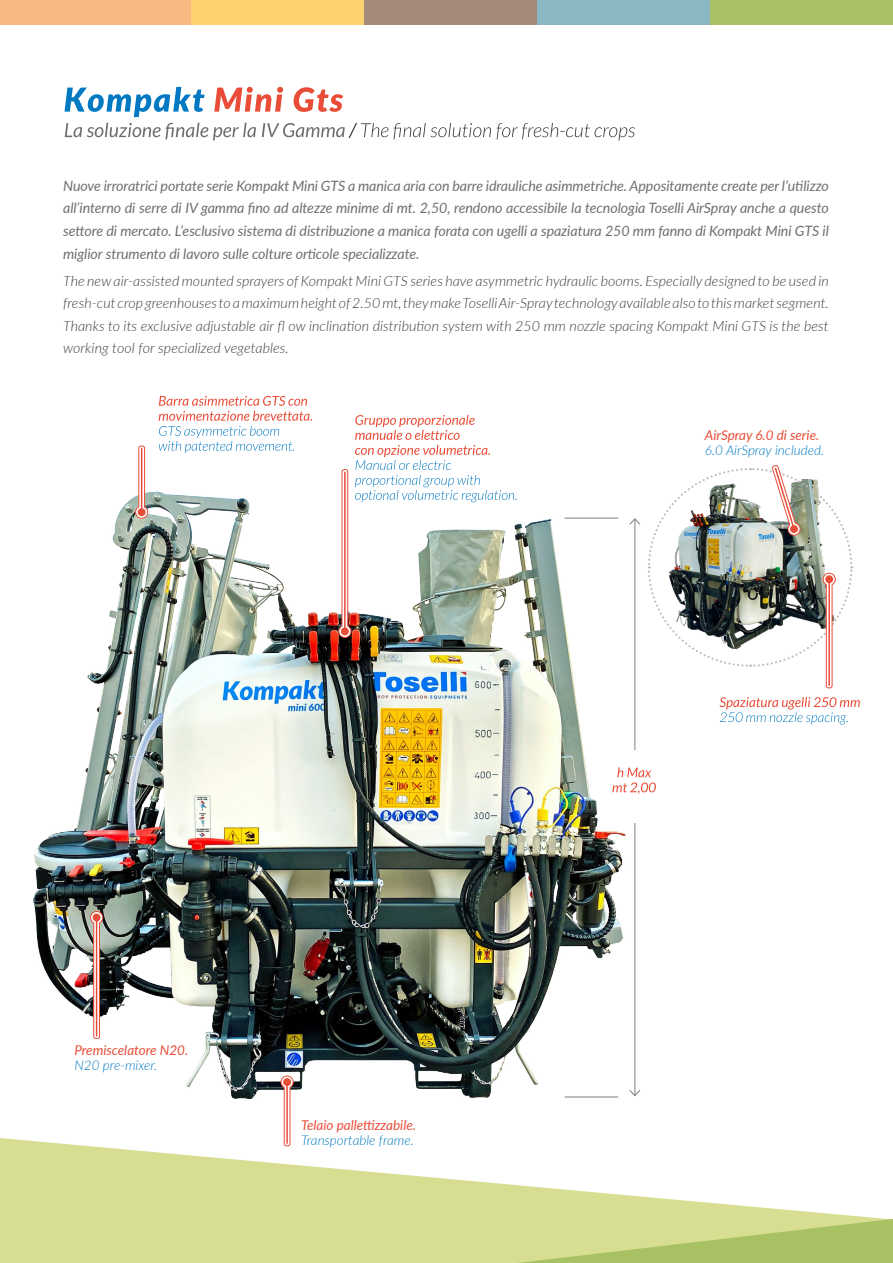
<style>
.page{position:relative;width:893px;height:1263px;background:#fff}
.page>*{position:absolute;margin:0;border:0;box-sizing:border-box;transform-origin:0 0}
.t1{font:italic 14.25px/22.5px "Lato";letter-spacing:-.005em;color:#706f6f;text-align:justify}
.t2{font:italic 300 14.25px/22.5px "Lato";letter-spacing:.005em;color:#3c3c3b;text-align:justify}
.t3{font:italic 13.5px "Lato";color:#e94d38}
.t4{font:italic 300 13.5px "Lato";color:#0079c2}
</style>
<div class="page">
<img style="left:34px;top:491px;width:591px;height:607px">
<div style="left:190px;top:0;width:174px;height:24px;background:#fed16f"></div>
<div style="left:0;top:0;width:190px;height:24px;background:#f9b983"></div>
<div style="left:364px;top:0;width:173px;height:24px;background:#a3897a"></div>
<div style="left:537px;top:0;width:174px;height:24px;background:#8ab8c3"></div>
<div style="left:711px;top:0;width:182px;height:24px;background:#a8c263"></div>
<svg style="left:0;top:1138px;width:887px;height:125px;fill:#d7dd91"></svg>
<svg style="left:517px;top:1219px;width:376px;height:44px"></svg>
<svg style="left:65px;top:123px;width:570px;height:18px"></svg>
<svg style="left:214px;top:87px;width:129px;height:25px"></svg>
<svg style="left:65px;top:87px;width:139px;height:30px"></svg>
<svg style="left:159px;top:396px;width:153px;height:57px"></svg>
<svg style="left:719px;top:697px;width:141px;height:27px"></svg>
<svg style="left:338px;top:415px;width:179px;height:223px"></svg>
<div style="left:341px;top:627px;width:8px;height:8px;background:#e94d38;border-radius:4px"></div>
<svg style="left:135px;top:445px;width:13px;height:74px"></svg>
<div style="left:138px;top:508px;width:8px;height:8px;background:#e94d38;border-radius:4px"></div>
<svg style="left:280px;top:1075px;width:14px;height:71px"></svg>
<div style="left:283px;top:1078px;width:8px;height:8px;background:#e94d38;border-radius:4px"></div>
<hr style="left:634px;top:519px;width:1px;height:577px;background:#878787">
<svg style="left:629px;top:518px;width:12px;height:8px"></svg>
<svg style="left:629px;top:1089px;width:12px;height:8px"></svg>
<div style="left:604px;top:750px;width:60px;height:73px;background:#fff"></div>
<hr style="left:565px;top:518px;width:53px;height:1px;background:#878787">
<hr style="left:565px;top:1096px;width:53px;height:1px;background:#878787">
<svg style="left:612px;top:767px;width:44px;height:27px"></svg>
<svg style="left:90px;top:911px;width:13px;height:128px"></svg>
<div style="left:93px;top:913px;width:8px;height:8px;background:#e94d38;border-radius:4px"></div>
<img style="left:648px;top:465px;width:205px;height:224px">
<div style="left:825px;top:575px;width:8px;height:8px;background:#e94d38;border-radius:4px"></div>
<p class="t1" style="left:63px;top:174px;width:767px">Nuove irroratrici portate serie Kompakt Mini GTS a manica aria con barre idrauliche asimmetriche. Appositamente create per l’utilizzo all’interno di serre di IV gamma fino ad altezze minime di mt. 2,50, rendono accessibile la tecnologia Toselli AirSpray anche a questo settore di mercato. L’esclusivo sistema di distribuzione a manica forata con ugelli a spaziatura 250 mm fanno di Kompakt Mini GTS il miglior strumento di lavoro sulle colture orticole specializzate.</p>
<p class="t2" style="left:63px;top:269px;width:767px">The new air-assisted mounted sprayers of Kompakt Mini GTS series have asymmetric hydraulic booms. Especially designed to be used in fresh-cut crop greenhouses to a maximum height of 2.50 mt, they make Toselli Air-Spray technology available also to this market segment.<br>Thanks to its exclusive adjustable air fl ow inclination distribution system with 250 mm nozzle spacing Kompakt Mini GTS is the best working tool for specialized vegetables.</p>
<p class="t3" style="left:74px;top:1041px;width:115px">Premiscelatore N20.</p>
<p class="t4" style="left:74px;top:1056px;width:84px">N20 pre-mixer.</p>
<p class="t3" style="left:301px;top:1115px;width:116px">Telaio pallettizzabile.</p>
<p class="t4" style="left:301px;top:1130px;width:114px">Transportable frame.</p>
<p class="t3" style="left:705px;top:425px;width:116px">AirSpray 6.0 di serie.</p>
<p class="t4" style="left:705px;top:440px;width:121px">6.0 AirSpray included.</p>
</div>
